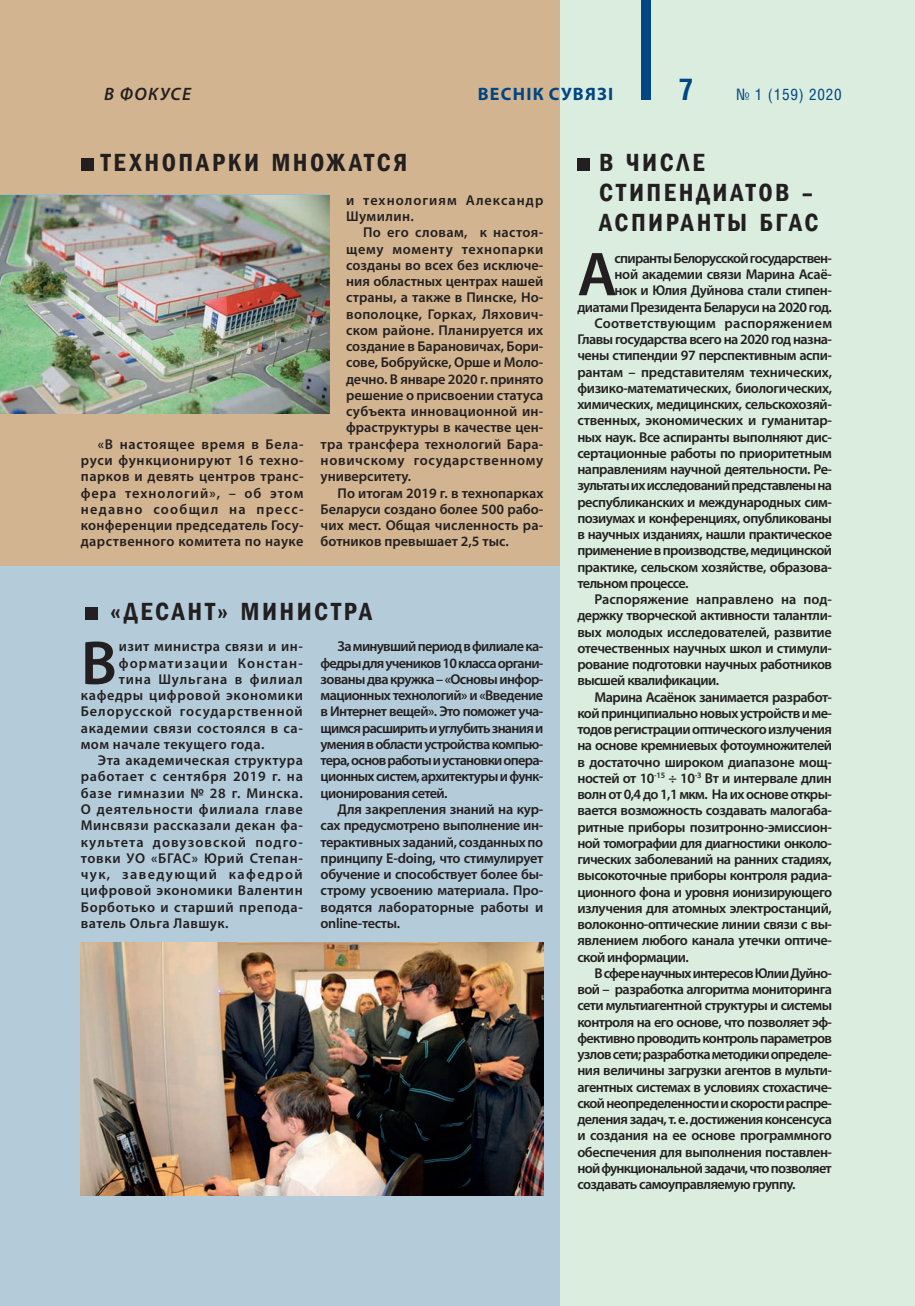
<style>
.page{position:relative;width:915px;height:1306px;background:#fff}
.page>*{position:absolute;margin:0;border:0;box-sizing:border-box;transform-origin:0 0}
._000_Text_OSNOV{font:600 62.4px "Myriad Pro";color:#231f20}
.t1{font:700 30px "Helios Cond C";color:#004684}
._300_Zagolovok_Big{font:600 condensed 25.5px/30px "Franklin Gothic";letter-spacing:.105em;color:#231f20}
.t2{font:700 18px "Myriad Pro";letter-spacing:.07em;color:#004684}
.t3{font:italic 600 18px "Myriad Pro";letter-spacing:.07em;color:#231f20}
.t4{font:15.75px "Helios Cond C";letter-spacing:.05em;color:#004684}
._000_Text_OSNOV-2{font:600 14.25px/16.2px "Myriad Pro";color:#231f20;text-align:justify}
._000_Text_OSNOV-3{font:600 14.25px/16.2px "Myriad Pro";letter-spacing:-.04em;color:#231f20;text-align:right}
._000_Text_OSNOV-4{font:600 14.25px "Myriad Pro";letter-spacing:.02em;color:#231f20}
._000_Text_OSNOV-5{font:600 14.25px "Myriad Pro";letter-spacing:.05em;color:#231f20}
._000_Text_OSNOV-6{font:600 14.25px "Myriad Pro";letter-spacing:.06em;color:#231f20}
._000_Text_OSNOV-7{font:600 14.25px/16.2px "Myriad Pro";letter-spacing:.07em;color:#231f20}
._000_Text_OSNOV-8{font:600 14.25px "Myriad Pro";letter-spacing:.04em;color:#231f20}
._000_Text_OSNOV-9{font:600 14.25px "Myriad Pro";letter-spacing:.045em;color:#231f20}
._000_Text_OSNOV-10{font:600 14.25px "Myriad Pro";letter-spacing:.03em;color:#231f20}
._000_Text_OSNOV-11{font:600 14.25px "Myriad Pro";letter-spacing:.035em;color:#231f20}
._000_Text_OSNOV-12{font:600 14.25px "Myriad Pro";letter-spacing:.025em;color:#231f20}
._000_Text_OSNOV-13{font:600 14.25px "Myriad Pro";letter-spacing:.085em;color:#231f20}
</style>
<div class="page">
<div style="left:559px;top:0;width:355px;height:1305px;background:#daeddf"></div>
<div style="left:0;top:563px;width:559px;height:742px;background:#b4ccda"></div>
<div style="left:0;top:0;width:559px;height:566px;background:#d2b490"></div>
<div style="left:81px;top:158px;width:13px;height:13px;background:#231f20"></div>
<img style="left:0;top:196px;width:329px;height:217px">
<div style="left:85px;top:607px;width:13px;height:13px;background:#231f20"></div>
<img style="left:81px;top:942px;width:462px;height:253px">
<div style="left:577px;top:158px;width:13px;height:13px;background:#231f20"></div>
<div style="left:641px;top:0;width:10px;height:100px;background:#004684"></div>
<p class="t3" style="left:104px;top:82px;width:88px">В ФОКУСЕ</p>
<p class="t2" style="left:477px;top:82px;width:137px">ВЕСНIК СУВЯЗI</p>
<p class="t1" style="left:678px;top:71px;width:16px">7</p>
<p class="t4" style="left:736px;top:84px;width:107px">№ 1 (159) 2020</p>
<p class="_300_Zagolovok_Big" style="left:101px;top:147px;width:308px">ТЕХНОПАРКИ МНОЖАТСЯ</p>
<p class="_000_Text_OSNOV-2" style="left:81px;top:435px;width:224px;text-indent:17px">«В настоящее время в Бела&shy;руси функционируют 16 техно&shy;парков и девять центров транс&shy;фера технологий», – об этом недавно сообщил на пресс&shy;конференции председатель Госу&shy;дарственного комитета по науке</p>
<p class="_000_Text_OSNOV-7" style="left:346px;top:192px;width:199px">и технологиям Александр<br>Шумилин.</p>
<p class="_000_Text_OSNOV-12" style="left:363px;top:223px;width:182px">По его словам, к настоя-</p>
<p class="_000_Text_OSNOV-5" style="left:346px;top:240px;width:198px">щему моменту технопарки</p>
<p class="_000_Text_OSNOV-2" style="left:346px;top:257px;width:199px">созданы во всех без исключе-</p>
<p class="_000_Text_OSNOV-2" style="left:346px;top:273px;width:199px">ния областных центрах нашей</p>
<p class="_000_Text_OSNOV-2" style="left:346px;top:289px;width:199px">страны, а также в Пинске, Но-</p>
<p class="_000_Text_OSNOV-4" style="left:346px;top:305px;width:199px">вополоцке, Горках, Ляхович-</p>
<p class="_000_Text_OSNOV-2" style="left:346px;top:322px;width:199px">ском районе. Планируется их</p>
<p class="_000_Text_OSNOV-2" style="left:346px;top:338px;width:199px">создание в Барановичах, Бори-</p>
<p class="_000_Text_OSNOV-2" style="left:346px;top:354px;width:199px">сове, Бобруйске, Орше и Моло-</p>
<p class="_000_Text_OSNOV-2" style="left:346px;top:370px;width:199px">дечно. В январе 2020 г. принято</p>
<p class="_000_Text_OSNOV-2" style="left:346px;top:387px;width:199px">решение о присвоении статуса</p>
<p class="_000_Text_OSNOV-2" style="left:346px;top:403px;width:199px">субъекта инновационной ин-</p>
<p class="_000_Text_OSNOV-2" style="left:346px;top:419px;width:199px">фраструктуры в качестве цен-</p>
<p class="_000_Text_OSNOV-4" style="left:320px;top:435px;width:224px">тра трансфера технологий Бара-</p>
<p class="_000_Text_OSNOV-5" style="left:320px;top:451px;width:224px">новичскому государственному</p>
<p class="_000_Text_OSNOV-2" style="left:320px;top:468px;width:92px">университету.</p>
<p class="_000_Text_OSNOV-2" style="left:320px;top:484px;width:224px;text-indent:17px">По итогам 2019 г. в технопарках Беларуси создано более 500 рабо&shy;чих мест. Общая численность ра&shy;ботников превышает 2,5 тыс.</p>
<p class="_300_Zagolovok_Big" style="left:110px;top:596px;width:264px">«ДЕСАНТ» МИНИСТРА</p>
<p class="_000_Text_OSNOV" style="left:81px;top:623px;width:37px">В</p>
<p class="_000_Text_OSNOV-11" style="left:119px;top:637px;width:186px">изит министра связи и ин-</p>
<p class="_000_Text_OSNOV-2" style="left:320px;top:638px;width:224px;text-indent:17px">За минувший период в филиале ка&shy;федры для учеников 10 класса органи&shy;зованы два кружка – «Основы инфор&shy;мационных технологий» и «Введение в Интернет вещей». Это поможет уча&shy;щимся расширить и углубить знания и умения в области устройства компью&shy;тера, основ работы и установки опера&shy;ционных систем, архитектуры и функ&shy;ционирования сетей.</p>
<p class="_000_Text_OSNOV-2" style="left:320px;top:800px;width:224px;text-indent:17px">Для закрепления знаний на кур&shy;сах предусмотрено выполнение ин&shy;терактивных заданий, созданных по принципу E-doing, что стимулирует обучение и способствует более бы&shy;строму усвоению материала. Про&shy;водятся лабораторные работы и online-тесты.</p>
<p class="_000_Text_OSNOV-13" style="left:119px;top:654px;width:186px">форматизации Констан-</p>
<p class="_000_Text_OSNOV-6" style="left:119px;top:670px;width:185px">тина Шульгана в филиал</p>
<p class="_000_Text_OSNOV-9" style="left:81px;top:686px;width:223px">кафедры цифровой экономики</p>
<p class="_000_Text_OSNOV-6" style="left:81px;top:702px;width:223px">Белорусской государственной</p>
<p class="_000_Text_OSNOV-8" style="left:81px;top:719px;width:223px">академии связи состоялся в са-</p>
<p class="_000_Text_OSNOV-10" style="left:81px;top:735px;width:185px">мом начале текущего года.</p>
<p class="_000_Text_OSNOV-2" style="left:81px;top:752px;width:223px;text-indent:17px">Эта академическая структура работает с сентября 2019 г. на базе гимназии № 28 г. Минска.<br>О деятельности филиала главе Минсвязи рассказали декан фа&shy;культета довузовской подго&shy;товки УО «БГАС» Юрий Степан&shy;чук, заведующий кафедрой цифровой экономики Валентин Борботько и старший препода&shy;ватель Ольга Лавшук.</p>
<p class="_300_Zagolovok_Big" style="left:599px;top:147px;width:220px">В ЧИСЛЕ<br>СТИПЕНДИАТОВ –<br>АСПИРАНТЫ БГАС</p>
<p class="_000_Text_OSNOV" style="left:577px;top:234px;width:41px">А</p>
<p class="_000_Text_OSNOV-3" style="left:577px;top:249px;width:256px">спиранты Белорусской государствен-<br>ной академии связи Марина Асаё-<br>нок и Юлия Дуйнова стали стипен&shy;диатами Президента Беларуси на 2020 год.</p>
<p class="_000_Text_OSNOV-2" style="left:577px;top:314px;width:256px;text-indent:17px">Соответствующим распоряжением Главы государства всего на 2020 год назна&shy;чены стипендии 97 перспективным аспи&shy;рантам – представителям технических, физико-математических, биологических, химических, медицинских, сельскохозяй&shy;ственных, экономических и гуманитар&shy;ных наук. Все аспиранты выполняют дис&shy;сертационные работы по приоритетным направлениям научной деятельности. Ре&shy;зультаты их исследований представлены на республиканских и международных сим&shy;позиумах и конференциях, опубликованы в научных изданиях, нашли практическое применение в производстве, медицинской практике, сельском хозяйстве, образова&shy;тельном процессе.</p>
<p class="_000_Text_OSNOV-2" style="left:577px;top:591px;width:256px;text-indent:17px">Распоряжение направлено на под&shy;держку творческой активности талантли&shy;вых молодых исследователей, развитие отечественных научных школ и стимули&shy;рование подготовки научных работников высшей квалификации.</p>
<p class="_000_Text_OSNOV-2" style="left:577px;top:688px;width:256px;text-indent:17px">Марина Асаёнок занимается разработ&shy;кой принципиально новых устройств и ме&shy;тодов регистрации оптического излучения на основе кремниевых фотоумножителей в достаточно широком диапазоне мощ&shy;ностей от 10<sup>-15</sup> ÷ 10<sup>-3</sup> Вт и интервале длин волн от 0,4 до 1,1 мкм. На их основе откры&shy;вается возможность создавать малогаба&shy;ритные приборы позитронно-эмиссион&shy;ной томографии для диагностики онколо&shy;гических заболеваний на ранних стадиях, высокоточные приборы контроля радиа&shy;ционного фона и уровня ионизирующего излучения для атомных электростанций, волоконно-оптические линии связи с вы&shy;явлением любого канала утечки оптиче&shy;ской информации.</p>
<p class="_000_Text_OSNOV-2" style="left:577px;top:964px;width:256px;text-indent:17px">В сфере научных интересов Юлии Дуйно&shy;вой – разработка алгоритма мониторинга сети мультиагентной структуры и системы контроля на его основе, что позволяет эф&shy;фективно проводить контроль параметров узлов сети; разработка методики определе&shy;ния величины загрузки агентов в мульти&shy;агентных системах в условиях стохастиче&shy;ской неопределенности и скорости распре&shy;деления задач, т. е. достижения консенсуса и создания на ее основе программного обеспечения для выполнения поставлен&shy;ной функциональной задачи, что позволяет создавать самоуправляемую группу.</p>
</div>
